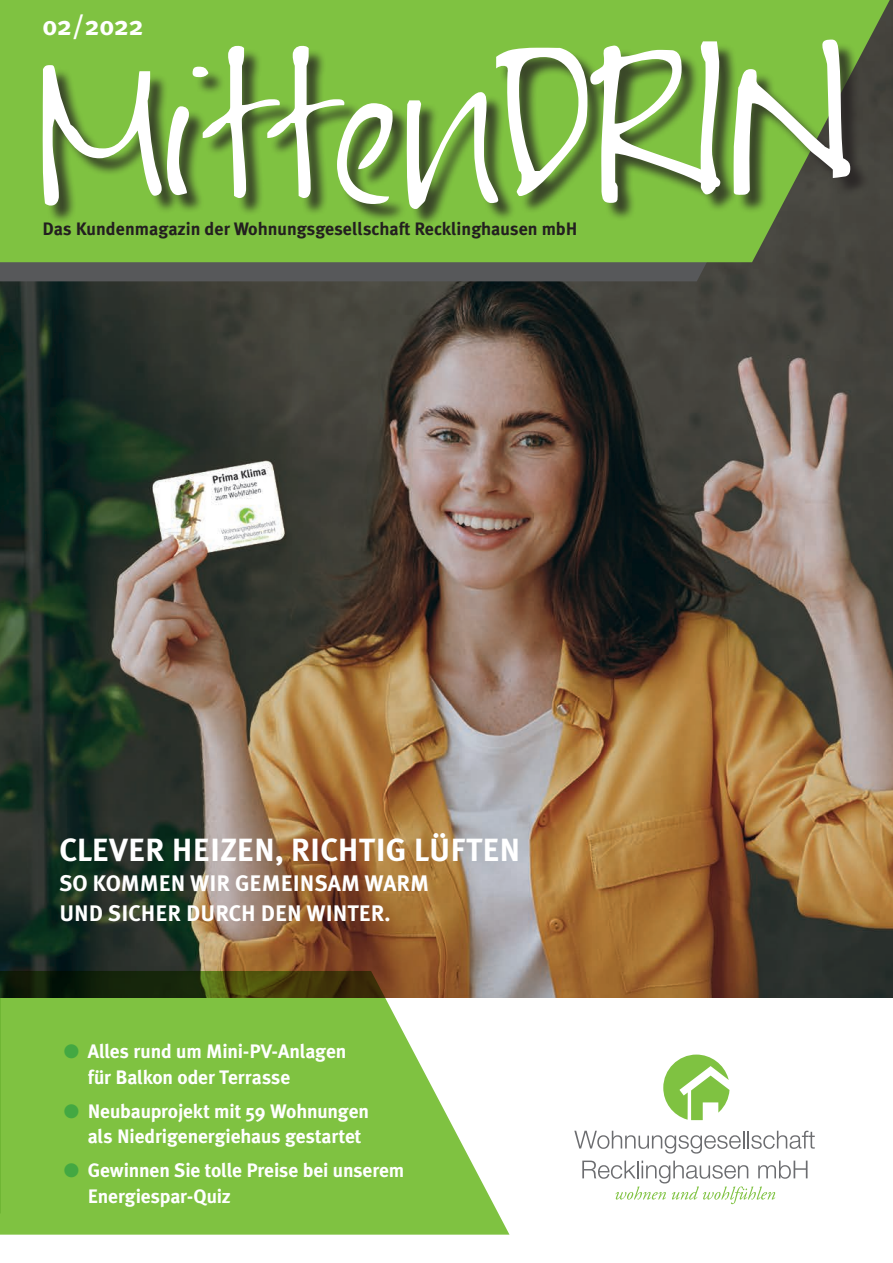
<style>
.page{position:relative;width:893px;height:1263px;background:#fff}
.page>*{position:absolute;margin:0;border:0;box-sizing:border-box;transform-origin:0 0}
.t1{font:156px "FG Jayne Print";color:#fff}
.t2{font:700 32.1px "Meta Plus";color:#fff}
.t3{font:700 27px "Meta Plus";color:#fff}
.t4{font:700 22.5px/30px "Meta Plus";color:#fff}
.t5{font:700 19.5px/25.5px "Meta Plus";letter-spacing:-.01em;color:#fff}
.t6{font:700 18px "Meta Plus";color:#231f20}
.s1{font-size:180px}
.s2{color:#43a842}
</style>
<div class="page">
<img style="left:0;top:0;width:893px;height:998px">
<svg style="left:574px;top:1131px;width:241px;height:22px"></svg>
<svg style="left:582px;top:1160px;width:225px;height:44px"></svg>
<svg style="left:663px;top:1054px;width:66px;height:66px"></svg>
<svg style="left:0;top:262px;width:841px;height:19px;fill:#57585a"></svg>
<svg style="left:0;top:0;width:890px;height:262px;fill:#7fc241"></svg>
<div style="left:45px;top:42px;width:824px;height:185px;background:#231f20;opacity:.75"></div>
<svg style="left:0;top:971px;width:509px;height:263px;fill:#7fc241"></svg>
<h3 class="t3" style="left:43px;top:10px;width:102px">02/2022</h3>
<h1 class="t1" style="left:38px;top:50px;width:816px">Mitten<span class="s1">DRIN</span></h1>
<p class="t6" style="left:43px;top:218px;width:536px">Das Kundenmagazin der Wohnungsgesellschaft Recklinghausen mbH</p>
<h2 class="t2" style="left:59px;top:831px;width:463px">CLEVER HEIZEN, RICHTIG LÜFTEN</h2>
<p class="t4" style="left:59px;top:868px;width:371px">SO KOMMEN WIR GEMEINSAM WARM<br>UND SICHER DURCH DEN WINTER.</p>
<p class="t5" style="left:88px;top:1038px;width:260px;text-indent:-24px"><span class="s2">●</span> Alles rund um Mini-PV-Anlagen für Balkon oder Terrasse</p>
<p class="t5" style="left:88px;top:1098px;width:283px;text-indent:-24px"><span class="s2">●</span> Neubauprojekt mit 59 Wohnungen als Niedrigenergiehaus gestartet</p>
<p class="t5" style="left:88px;top:1157px;width:318px;text-indent:-24px"><span class="s2">●</span> Gewinnen Sie tolle Preise bei unserem<br>Energiespar-Quiz</p>
</div>
